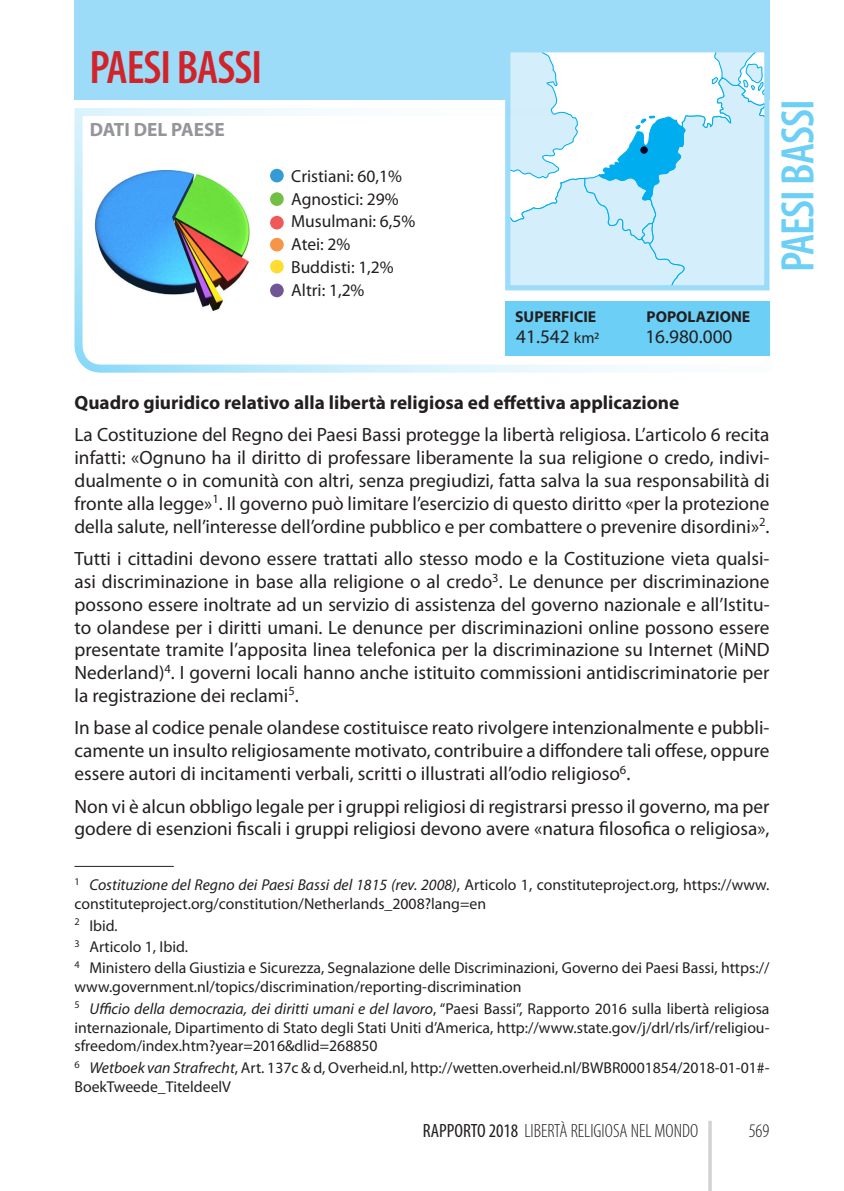
<style>
.page{position:relative;width:844px;height:1191px;background:#fff}
.page>*{position:absolute;margin:0;border:0;box-sizing:border-box;transform-origin:0 0}
.t1{font:600 condensed 47.25px "Myriad Pro";letter-spacing:-.02em;color:#6bcff6}
.t2{font:600 condensed 47.25px "Myriad Pro";letter-spacing:-.02em;color:#d1232a}
.t3{font:19.25px/22.8px "Myriad Pro";color:#231f20;text-align:justify}
.t4{font:700 19.25px "Myriad Pro";color:#231f20}
.t5{font:300 condensed 19.25px "Myriad Pro";color:#231f20}
.t6{font:700 19.25px "Myriad Pro";color:#939598}
.t7{font:17.5px/22.8px "Myriad Pro";color:#231f20}
.t8{font:15.75px/18.9px "Myriad Pro";color:#231f20}
.t9{font:700 15.75px "Myriad Pro";color:#231f20}
.s1{font-size:15.75px}
.s2{font-style:italic}
.s3{font-weight:400}
</style>
<div class="page">
<hr style="left:708px;top:1120px;width:3px;height:71px;background:#d1d2d4">
<div style="left:74px;top:0;width:695px;height:99px;background:#9cdcf8"></div>
<svg style="left:511px;top:53px;width:252px;height:53px;background:#ebf8fd"></svg>
<div style="left:505px;top:47px;width:264px;height:243px;border:5px solid #9cdcf8"></div>
<svg style="left:74px;top:106px;width:696px;height:267px"></svg>
<div style="left:505px;top:301px;width:264px;height:55px;background:#6bcff6"></div>
<div style="left:270px;top:169px;width:14px;height:13px;background:#359bd6;border-radius:50%"></div>
<div style="left:270px;top:192px;width:14px;height:14px;background:#71bf44;border-radius:50%"></div>
<div style="left:270px;top:216px;width:14px;height:13px;background:#f05959;border-radius:50%"></div>
<div style="left:270px;top:238px;width:14px;height:13px;background:#f79447;border-radius:50%"></div>
<hr style="left:74px;top:866px;width:100px;height:1px;background:#231f20">
<div style="left:270px;top:260px;width:14px;height:13px;background:#ffdd30;border-radius:50%"></div>
<div style="left:270px;top:284px;width:14px;height:13px;background:#715697;border-radius:50%"></div>
<h1 class="t2" style="left:89px;top:41px;width:174px">PAESI BASSI</h1>
<p class="t6" style="left:90px;top:119px;width:137px">DATI DEL PAESE</p>
<p class="t7" style="left:291px;top:165px;width:126px">Cristiani: 60,1%<br>Agnostici: 29%<br>Musulmani: 6,5%<br>Atei: 2%<br>Buddisti: 1,2%<br>Altri: 1,2%</p>
<p class="t9" style="left:515px;top:308px;width:83px">SUPERFICIE</p>
<p class="t9" style="left:646px;top:308px;width:105px">POPOLAZIONE</p>
<p class="t3" style="left:516px;top:326px;width:85px">41.542 <span class="s1">km2</span></p>
<p class="t3" style="left:645px;top:326px;width:88px">16.980.000</p>
<h1 class="t1" style="left:771px;top:272px;width:174px;rotate:-90deg">PAESI BASSI</h1>
<p class="t4" style="left:74px;top:391px;width:606px">Quadro giuridico relativo alla libertà religiosa ed effettiva applicazione</p>
<p class="t3" style="left:74px;top:424px;width:696px">La Costituzione del Regno dei Paesi Bassi protegge la libertà religiosa. L’articolo 6 recita infatti: «Ognuno ha il diritto di professare liberamente la sua religione o credo, indivi&shy;dualmente o in comunità con altri, senza pregiudizi, fatta salva la sua responsabilità di fronte alla legge»<sup>1</sup>. Il governo può limitare l’esercizio di questo diritto «per la protezione della salute, nell’interesse dell’ordine pubblico e per combattere o prevenire disordini»<sup>2</sup>.</p>
<p class="t3" style="left:74px;top:548px;width:696px">Tutti i cittadini devono essere trattati allo stesso modo e la Costituzione vieta qualsi&shy;asi discriminazione in base alla religione o al credo<sup>3</sup>. Le denunce per discriminazione possono essere inoltrate ad un servizio di assistenza del governo nazionale e all’Istitu&shy;to olandese per i diritti umani. Le denunce per discriminazioni online possono essere presentate tramite l’apposita linea telefonica per la discriminazione su Internet (MiND Nederland)<sup>4</sup>. I governi locali hanno anche istituito commissioni antidiscriminatorie per la registrazione dei reclami<sup>5</sup>.</p>
<p class="t3" style="left:74px;top:717px;width:696px">In base al codice penale olandese costituisce reato rivolgere intenzionalmente e pubbli&shy;camente un insulto religiosamente motivato, contribuire a diffondere tali offese, oppure essere autori di incitamenti verbali, scritti o illustrati all’odio religioso<sup>6</sup>.</p>
<p class="t3" style="left:74px;top:795px;width:696px">Non vi è alcun obbligo legale per i gruppi religiosi di registrarsi presso il governo, ma per godere di esenzioni fiscali i gruppi religiosi devono avere «natura filosofica o religiosa»,</p>
<p class="t8" style="left:74px;top:876px;width:696px"><sup>1</sup> <span class="s2">Costituzione del Regno dei Paesi Bassi del 1815 (rev. 2008)</span>, Articolo 1, constituteproject.org, https://www. constituteproject.org/constitution/Netherlands_2008?lang=en</p>
<p class="t8" style="left:74px;top:915px;width:696px;line-height:21.3px"><sup>2</sup> Ibid<span class="s2">.<br></span><sup>3</sup> Articolo 1, Ibid.<br><sup>4</sup> Ministero della Giustizia e Sicurezza, Segnalazione delle Discriminazioni, Governo dei Paesi Bassi, https://</p>
<p class="t8" style="left:74px;top:976px;width:696px;line-height:21.3px">www.government.nl/topics/discrimination/reporting-discrimination<br><sup>5</sup> <span class="s2">Ufficio della democrazia, dei diritti umani e del lavoro</span>, “Paesi Bassi”, Rapporto 2016 sulla libertà religiosa</p>
<p class="t8" style="left:74px;top:1018px;width:696px">internazionale, Dipartimento di Stato degli Stati Uniti d’America, http://www.state.gov/j/drl/rls/irf/religiou&shy;sfreedom/index.htm?year=2016&amp;dlid=268850</p>
<p class="t8" style="left:74px;top:1058px;width:696px"><sup>6</sup> <span class="s2">Wetboek van Strafrecht</span>, Art. 137c &amp; d, Overheid.nl, http://wetten.overheid.nl/BWBR0001854/2018-01-01#-<br>BoekTweede_TiteldeelV</p>
<p class="t5" style="left:423px;top:1120px;width:277px"><span class="s3">RAPPORTO 2018</span> LIBERTÀ RELIGIOSA NEL MONDO</p>
<p class="t5" style="left:748px;top:1120px;width:22px">569</p>
</div>
